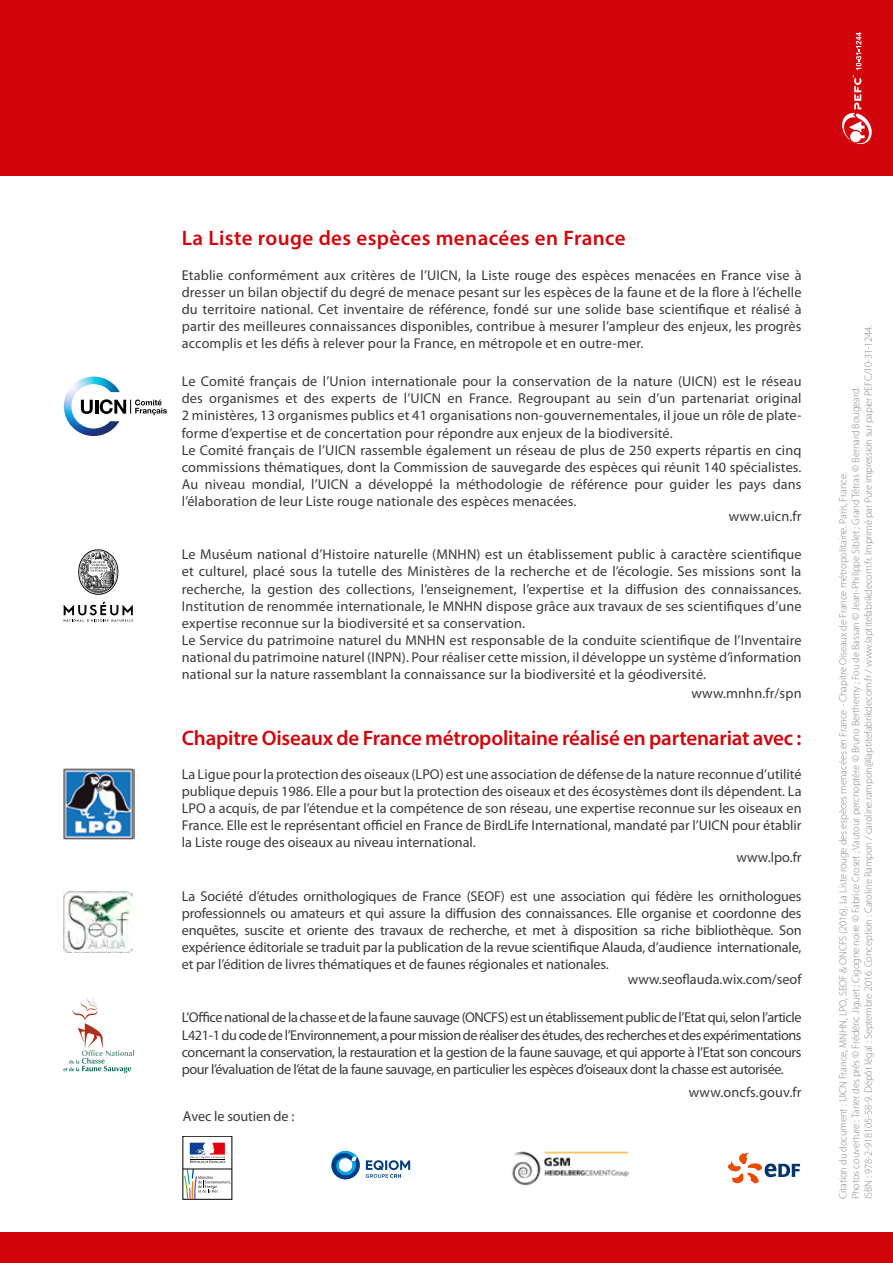
<style>
.page{position:relative;width:893px;height:1263px;background:#fff}
.page>*{position:absolute;margin:0;border:0;box-sizing:border-box;transform-origin:0 0}
.t1{font:600 21px "Myriad Pro";letter-spacing:-.01em;color:#d3050c}
.t2{font:600 21px "Myriad Pro";letter-spacing:.02em;color:#d3050c}
.t3{font:14.25px/17.1px "Myriad Pro";letter-spacing:.01em;color:#3a3a39;text-align:justify}
.t4{font:14.25px "Myriad Pro";letter-spacing:-.01em;color:#3a3a39}
.t5{font:300 10.5px/12.6px "Myriad Pro";letter-spacing:-.01em;color:#868786}
</style>
<div class="page">
<div style="left:0;top:0;width:893px;height:176px;background:#d3050c"></div>
<div style="left:0;top:1233px;width:893px;height:30px;background:#d3050c"></div>
<img style="left:64px;top:377px;width:56px;height:59px">
<svg style="left:81px;top:400px;width:12px;height:14px"></svg>
<hr style="left:95px;top:400px;width:3px;height:14px;background:#000">
<svg style="left:100px;top:399px;width:67px;height:16px"></svg>
<svg style="left:64px;top:602px;width:69px;height:20px"></svg>
<svg style="left:78px;top:549px;width:40px;height:46px"></svg>
<svg style="left:842px;top:32px;width:30px;height:113px"></svg>
<div style="left:183px;top:1136px;width:49px;height:63px;border:1px solid #000"></div>
<svg style="left:190px;top:1143px;width:35px;height:20px"></svg>
<hr style="left:183px;top:1169px;width:49px;height:1px;background:#000">
<svg style="left:184px;top:1169px;width:47px;height:30px"></svg>
<svg style="left:331px;top:1150px;width:79px;height:30px"></svg>
<svg style="left:728px;top:1152px;width:72px;height:31px"></svg>
<img style="left:512px;top:1151px;width:117px;height:35px">
<img style="left:63px;top:768px;width:72px;height:72px">
<img style="left:64px;top:891px;width:69px;height:61px">
<svg style="left:63px;top:998px;width:71px;height:75px"></svg>
<h1 class="t2" style="left:182px;top:225px;width:445px">La Liste rouge des espèces menacées en France</h1>
<p class="t3" style="left:182px;top:266px;width:621px">Etablie conformément aux critères de l’UICN, la Liste rouge des espèces menacées en France vise à dresser un bilan objectif du degré de menace pesant sur les espèces de la faune et de la flore à l’échelle du territoire national. Cet inventaire de référence, fondé sur une solide base scientifique et réalisé à partir des meilleures connaissances disponibles, contribue à mesurer l’ampleur des enjeux, les progrès accomplis et les défis à relever pour la France, en métropole et en outre-mer.</p>
<p class="t3" style="left:182px;top:373px;width:621px;text-align:left">Le Comité français de l’Union internationale pour la conservation de la nature (UICN) est le réseau des organismes et des experts de l’UICN en France. Regroupant au sein d’un partenariat original 2 ministères, 13 organismes publics et 41 organisations non-gouvernementales, il joue un rôle de plate&shy;forme d’expertise et de concertation pour répondre aux enjeux de la biodiversité.<br>Le Comité français de l’UICN rassemble également un réseau de plus de 250 experts répartis en cinq commissions thématiques, dont la Commission de sauvegarde des espèces qui réunit 140 spécialistes.<br>Au niveau mondial, l’UICN a développé la méthodologie de référence pour guider les pays dans l’élaboration de leur Liste rouge nationale des espèces menacées.</p>
<p class="t3" style="left:729px;top:507px;width:74px">www.uicn.fr</p>
<p class="t3" style="left:182px;top:546px;width:621px;text-align:left">Le Muséum national d’Histoire naturelle (MNHN) est un établissement public à caractère scientifique et culturel, placé sous la tutelle des Ministères de la recherche et de l’écologie. Ses missions sont la recherche, la gestion des collections, l’enseignement, l’expertise et la diffusion des connaissances.<br>Institution de renommée internationale, le MNHN dispose grâce aux travaux de ses scientifiques d’une expertise reconnue sur la biodiversité et sa conservation.<br>Le Service du patrimoine naturel du MNHN est responsable de la conduite scientifique de l’Inventaire national du patrimoine naturel (INPN). Pour réaliser cette mission, il développe un système d’information national sur la nature rassemblant la connaissance sur la biodiversité et la géodiversité.</p>
<p class="t3" style="left:691px;top:685px;width:112px">www.mnhn.fr/spn</p>
<h1 class="t1" style="left:182px;top:724px;width:621px">Chapitre Oiseaux de France métropolitaine réalisé en partenariat avec :</h1>
<p class="t3" style="left:182px;top:765px;width:621px">La Ligue pour la protection des oiseaux (LPO) est une association de défense de la nature reconnue d’utilité publique depuis 1986. Elle a pour but la protection des oiseaux et des écosystèmes dont ils dépendent. La LPO a acquis, de par l’étendue et la compétence de son réseau, une expertise reconnue sur les oiseaux en France. Elle est le représentant officiel en France de BirdLife International, mandaté par l’UICN pour établir la Liste rouge des oiseaux au niveau international.</p>
<p class="t3" style="left:737px;top:849px;width:66px">www.lpo.fr</p>
<p class="t3" style="left:182px;top:887px;width:621px">La Société d’études ornithologiques de France (SEOF) est une association qui fédère les ornithologues professionnels ou amateurs et qui assure la diffusion des connaissances. Elle organise et coordonne des enquêtes, suscite et oriente des travaux de recherche, et met à disposition sa riche bibliothèque. Son expérience éditoriale se traduit par la publication de la revue scientifique Alauda, d’audience internationale, et par l’édition de livres thématiques et de faunes régionales et nationales.</p>
<p class="t3" style="left:628px;top:970px;width:175px">www.seoflauda.wix.com/seof</p>
<p class="t3" style="left:182px;top:1009px;width:621px">L’Office national de la chasse et de la faune sauvage (ONCFS) est un établissement public de l’Etat qui, selon l’article L421-1 du code de l’Environnement, a pour mission de réaliser des études, des recherches et des expérimentations concernant la conservation, la restauration et la gestion de la faune sauvage, et qui apporte à l’Etat son concours pour l’évaluation de l’état de la faune sauvage, en particulier les espèces d’oiseaux dont la chasse est autorisée.</p>
<p class="t3" style="left:689px;top:1084px;width:114px">www.oncfs.gouv.fr</p>
<p class="t4" style="left:183px;top:1107px;width:113px">Avec le soutien de :</p>
<p class="t5" style="left:837px;top:1199px;width:876px;rotate:-90deg">Citation du document : UICN France, MNHN, LPO, SEOF &amp; ONCFS (2016). La Liste rouge des espèces menacées en France - Chapitre Oiseaux de France métropolitaine. Paris, France.<br>Photos couverture : Tarier des prés © Frédéric Jiguet ; Cigogne noire © Fabrice Croset ; Vautour percnoptère © Bruno Berthemy ; Fou de Bassan © Jean-Philippe Siblet ; Grand Tétras © Bernard Bougeard.<br>ISBN : 978-2-918105-58-9. Dépôt légal : Septembre 2016. Conception : Caroline Rampon / caroline.rampon@laptitefabrikdecom.fr / www.laptitefabrikdecom.fr. Imprimé par Pure impression sur papier PEFC/10-31-1244.</p>
</div>
